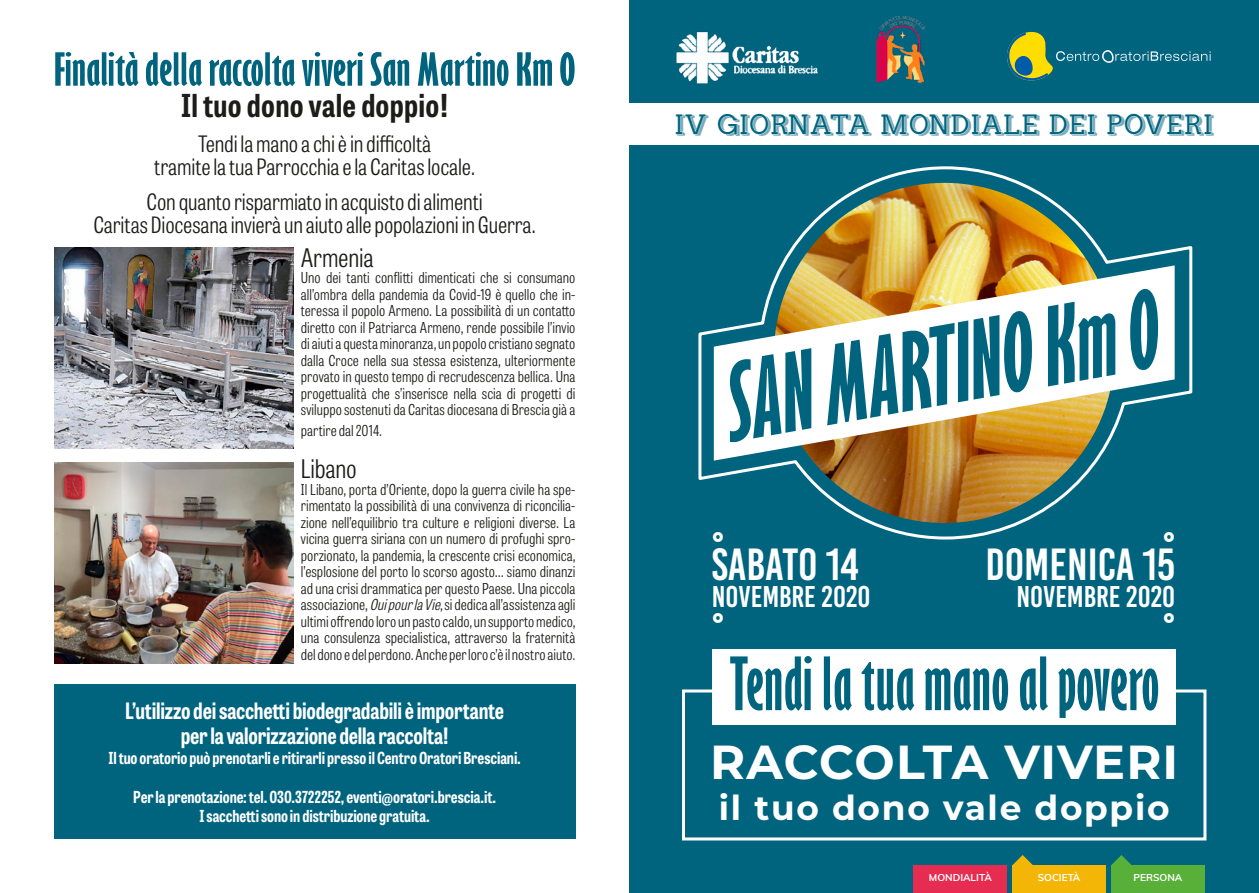
<style>
.page{position:relative;width:1259px;height:893px;background:#fff}
.page>*{position:absolute;margin:0;border:0;box-sizing:border-box;transform-origin:0 0}
.t1{font:italic 99px "Gill Sans Std Bold Extra Cond";color:#00647f}
.t2{font:67.5px "Gill Sans Std Bold Extra Cond";letter-spacing:.01em;color:#00647f}
.t3{font:700 47.7px "Montserrat";letter-spacing:.015em;color:#fff}
.t4{font:45px "Bebas Kai";color:#fff}
.t5{font:42px "Gill Sans Std Bold Extra Cond";color:#00647f;scale:1.2 1}
.t6{font:37.95px "Airbag";color:#00647f}
.t7{font:700 34.35px "Montserrat";letter-spacing:.05em;color:#fff}
.t8{font:700 31.5px "Tablet Gothic Condensed";letter-spacing:.01em;color:#1c1c1a}
.t9{font:30px "Bebas Kai";color:#fff}
.t10{font:300 25.5px "Tablet Gothic Condensed";letter-spacing:-.01em;color:#1c1c1a}
.t11{font:300 22.5px/22.5px "Tablet Gothic Condensed";letter-spacing:-.01em;color:#1c1c1a;text-align:center}
.t12{font:700 22.5px/25.5px "Tablet Gothic Condensed";letter-spacing:-.01em;color:#fff;text-align:center}
.t13{font:700 16.5px "Tablet Gothic Condensed";letter-spacing:-.005em;color:#fff}
.t14{font:300 15px/16.5px "Tablet Gothic Condensed";color:#1c1c1a;text-align:justify}
.t15{font:700 9.9px "Muli";color:#fff}
.s1{font-style:italic}
</style>
<div class="page">
<div style="left:629px;top:0;width:630px;height:893px;background:#00647f"></div>
<div style="left:682px;top:689px;width:524px;height:151px;border:3px solid #fff"></div>
<div style="left:712px;top:649px;width:464px;height:76px;background:#fff"></div>
<div style="left:629px;top:103px;width:630px;height:42px;background:#fff"></div>
<img style="left:698px;top:166px;width:495px;height:374px">
<img style="left:876px;top:16px;width:50px;height:67px">
<svg style="left:1012px;top:855px;width:21px;height:10px"></svg>
<svg style="left:1111px;top:855px;width:20px;height:10px"></svg>
<div style="left:913px;top:865px;width:94px;height:28px;background:#e62c50"></div>
<div style="left:1012px;top:865px;width:94px;height:28px;background:#f4b606"></div>
<div style="left:1111px;top:865px;width:93px;height:28px;background:#59b039"></div>
<img style="left:676px;top:31px;width:142px;height:53px">
<svg style="left:1007px;top:32px;width:203px;height:48px"></svg>
<div style="left:54px;top:685px;width:521px;height:154px;background:#00647f"></div>
<img style="left:54px;top:462px;width:239px;height:201px">
<img style="left:54px;top:248px;width:239px;height:201px">
<p class="t5" style="left:54px;top:44px;width:436px">Finalità della raccolta viveri San Martino Km 0</p>
<p class="t8" style="left:181px;top:84px;width:269px">Il tuo dono vale doppio!</p>
<p class="t11" style="left:154px;top:132px;width:322px">Tendi la mano a chi è in difficoltà<br>tramite la tua Parrocchia e la Caritas locale.</p>
<p class="t11" style="left:93px;top:190px;width:444px">Con quanto risparmiato in acquisto di alimenti<br>Caritas Diocesana invierà un aiuto alle popolazioni in Guerra.</p>
<p class="t10" style="left:301px;top:240px;width:74px">Armenia</p>
<p class="t14" style="left:301px;top:269px;width:276px">Uno dei tanti conflitti dimenticati che si consumano all’ombra della pandemia da Covid-19 è quello che in&shy;teressa il popolo Armeno. La possibilità di un contatto diretto con il Patriarca Armeno, rende possibile l’invio di aiuti a questa minoranza, un popolo cristiano segnato dalla Croce nella sua stessa esistenza, ulteriormente provato in questo tempo di recrudescenza bellica. Una progettualità che s’inserisce nella scia di progetti di sviluppo sostenuti da Caritas diocesana di Brescia già a</p>
<p class="t14" style="left:301px;top:422px;width:83px">partire dal 2014.</p>
<p class="t10" style="left:301px;top:452px;width:57px">Libano</p>
<p class="t14" style="left:301px;top:481px;width:276px">Il Libano, porta d’Oriente, dopo la guerra civile ha spe&shy;rimentato la possibilità di una convivenza di riconcilia&shy;zione nell’equilibrio tra culture e religioni diverse. La vicina guerra siriana con un numero di profughi spro&shy;porzionato, la pandemia, la crescente crisi economica, l’esplosione del porto lo scorso agosto… siamo dinanzi ad una crisi drammatica per questo Paese. Una piccola associazione, <span class="s1">OuipourlaVie</span>, si dedica all’assistenza agli ultimi offrendo loro un pasto caldo, un supporto medico, una consulenza specialistica, attraverso la fraternità del dono e del perdono. Anche per loro c’è il nostro aiuto.</p>
<p class="t12" style="left:125px;top:697px;width:380px">L’utilizzo dei sacchetti biodegradabili è importante per la valorizzazione della raccolta!</p>
<p class="t13" style="left:109px;top:746px;width:414px">Il tuo oratorio può prenotarli e ritirarli presso il Centro Oratori Bresciani.</p>
<p class="t13" style="left:133px;top:785px;width:364px">Per la prenotazione: tel. 030.3722252, eventi@oratori.brescia.it.</p>
<p class="t13" style="left:199px;top:805px;width:232px">I sacchetti sono in distribuzione gratuita.</p>
<p class="t6" style="left:674px;top:109px;width:541px">IV GIORNATA MONDIALE DEI POVERI</p>
<p class="t1" style="left:711px;top:345px;width:439px;rotate:-10deg">SAN MARTINO Km 0</p>
<p class="t4" style="left:711px;top:524px;width:14px">°</p>
<p class="t4" style="left:1162px;top:524px;width:14px">°</p>
<p class="t4" style="left:711px;top:540px;width:149px">SABATO 14</p>
<p class="t4" style="left:985px;top:540px;width:191px">DOMENICA 15</p>
<p class="t9" style="left:711px;top:581px;width:160px">NOVEMBRE 2020</p>
<p class="t9" style="left:1016px;top:581px;width:160px">NOVEMBRE 2020</p>
<p class="t4" style="left:711px;top:605px;width:14px">°</p>
<p class="t4" style="left:1162px;top:605px;width:14px">°</p>
<p class="t2" style="left:729px;top:643px;width:431px">Tendi la tua mano al povero</p>
<p class="t3" style="left:710px;top:728px;width:469px">RACCOLTA VIVERI</p>
<p class="t7" style="left:719px;top:783px;width:452px">il tuo dono vale doppio</p>
<p class="t15" style="left:929px;top:871px;width:64px">MONDIALITÀ</p>
<p class="t15" style="left:1038px;top:871px;width:44px">SOCIETÀ</p>
<p class="t15" style="left:1133px;top:871px;width:50px">PERSONA</p>
</div>
